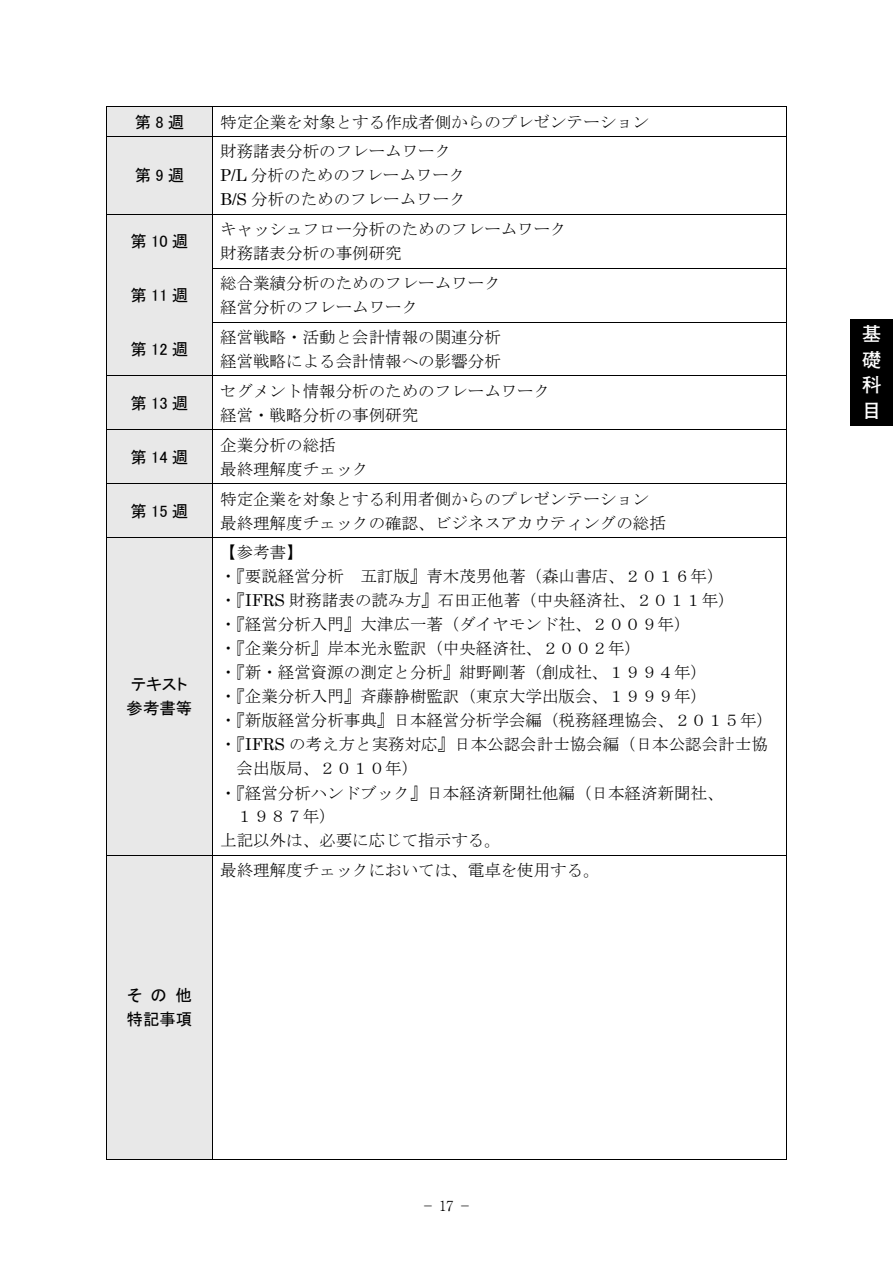
<style>
.page{position:relative;width:893px;height:1263px;background:#fff}
.page>*{position:absolute;margin:0;border:0;box-sizing:border-box;transform-origin:0 0}
.t1{font:700 19.2px/25.5px "Futo Go B101 Pr 6 N";color:#fff;text-align:justify}
.t2{font:16.5px/24px "MS Mincho";color:#000}
.t3{font:16.5px/24px "MS P Gothic";letter-spacing:.255em;color:#000}
.t4{font:16.5px/24px "MS P Gothic";color:#000}
.t5{font:300 13.8px "Ryumin Pr 6 N";color:#000}
.s1{font-family:"Century"}
</style>
<div class="page">
<div style="left:850px;top:319px;width:43px;height:106px;background:#000"></div>
<div style="left:107px;top:107px;width:105px;height:29px;background:#e8e8e8"></div>
<hr style="left:106px;top:106px;width:106px;height:1px;background:#000">
<hr style="left:213px;top:106px;width:573px;height:1px;background:#000">
<div style="left:107px;top:137px;width:105px;height:77px;background:#e8e8e8"></div>
<svg style="left:106px;top:107px;width:1px;height:32px"></svg>
<hr style="left:107px;top:136px;width:105px;height:1px;background:#000">
<svg style="left:212px;top:106px;width:1px;height:33px"></svg>
<hr style="left:213px;top:136px;width:573px;height:1px;background:#000">
<svg style="left:786px;top:106px;width:1px;height:33px"></svg>
<hr style="left:106px;top:139px;width:1px;height:75px;background:#000">
<hr style="left:212px;top:139px;width:1px;height:75px;background:#000">
<hr style="left:786px;top:139px;width:1px;height:75px;background:#000">
<div style="left:107px;top:215px;width:105px;height:53px;background:#e8e8e8"></div>
<hr style="left:107px;top:214px;width:105px;height:1px;background:#000">
<hr style="left:213px;top:214px;width:573px;height:1px;background:#000">
<hr style="left:106px;top:217px;width:1px;height:51px;background:#000">
<hr style="left:212px;top:217px;width:1px;height:51px;background:#000">
<hr style="left:786px;top:217px;width:1px;height:51px;background:#000">
<div style="left:107px;top:269px;width:105px;height:53px;background:#e8e8e8"></div>
<hr style="left:107px;top:268px;width:105px;height:1px;background:#000">
<hr style="left:213px;top:268px;width:573px;height:1px;background:#000">
<hr style="left:106px;top:271px;width:1px;height:51px;background:#000">
<hr style="left:212px;top:271px;width:1px;height:51px;background:#000">
<hr style="left:786px;top:271px;width:1px;height:51px;background:#000">
<div style="left:107px;top:323px;width:105px;height:53px;background:#e8e8e8"></div>
<hr style="left:107px;top:322px;width:105px;height:3px;background:#e8e8e8">
<hr style="left:213px;top:322px;width:573px;height:1px;background:#000">
<hr style="left:106px;top:325px;width:1px;height:51px;background:#000">
<hr style="left:212px;top:325px;width:1px;height:51px;background:#000">
<hr style="left:786px;top:325px;width:1px;height:51px;background:#000">
<div style="left:107px;top:376px;width:105px;height:53px;background:#e8e8e8"></div>
<hr style="left:213px;top:376px;width:573px;height:1px;background:#000">
<hr style="left:106px;top:379px;width:1px;height:50px;background:#000">
<hr style="left:212px;top:379px;width:1px;height:50px;background:#000">
<hr style="left:786px;top:379px;width:1px;height:50px;background:#000">
<div style="left:107px;top:430px;width:105px;height:53px;background:#e8e8e8"></div>
<hr style="left:107px;top:429px;width:105px;height:1px;background:#000">
<hr style="left:213px;top:429px;width:573px;height:1px;background:#000">
<hr style="left:106px;top:433px;width:1px;height:50px;background:#000">
<hr style="left:212px;top:433px;width:1px;height:50px;background:#000">
<hr style="left:786px;top:433px;width:1px;height:50px;background:#000">
<div style="left:107px;top:484px;width:105px;height:53px;background:#e8e8e8"></div>
<hr style="left:107px;top:483px;width:105px;height:1px;background:#000">
<hr style="left:213px;top:483px;width:573px;height:1px;background:#000">
<hr style="left:106px;top:487px;width:1px;height:50px;background:#000">
<hr style="left:212px;top:487px;width:1px;height:50px;background:#000">
<hr style="left:786px;top:487px;width:1px;height:50px;background:#000">
<div style="left:107px;top:538px;width:105px;height:317px;background:#e8e8e8"></div>
<hr style="left:107px;top:537px;width:105px;height:1px;background:#000">
<hr style="left:213px;top:537px;width:573px;height:1px;background:#000">
<hr style="left:106px;top:540px;width:1px;height:315px;background:#000">
<hr style="left:212px;top:540px;width:1px;height:315px;background:#000">
<hr style="left:786px;top:540px;width:1px;height:315px;background:#000">
<div style="left:107px;top:856px;width:105px;height:302px;background:#e8e8e8"></div>
<hr style="left:107px;top:855px;width:105px;height:1px;background:#000">
<hr style="left:213px;top:855px;width:573px;height:1px;background:#000">
<hr style="left:106px;top:858px;width:1px;height:301px;background:#000">
<hr style="left:106px;top:1159px;width:106px;height:1px;background:#000">
<hr style="left:212px;top:858px;width:1px;height:301px;background:#000">
<hr style="left:213px;top:1159px;width:573px;height:1px;background:#000">
<hr style="left:786px;top:858px;width:1px;height:301px;background:#000">
<p class="t3" style="left:135px;top:110px;width:51px">第8週</p>
<p class="t2" style="left:220px;top:110px;width:431px">特定企業を対象とする作成者側からのプレゼンテーション</p>
<p class="t3" style="left:135px;top:163px;width:51px">第9週</p>
<p class="t2" style="left:220px;top:139px;width:247px">財務諸表分析のフレームワーク<br><span class="s1">P/L</span> 分析のためのフレームワーク<br><span class="s1">B/S</span> 分析のためのフレームワーク</p>
<p class="t3" style="left:131px;top:229px;width:59px">第10週</p>
<p class="t2" style="left:220px;top:217px;width:348px">キャッシュフロー分析のためのフレームワーク財務諸表分析の事例研究</p>
<p class="t3" style="left:131px;top:283px;width:59px">第11週</p>
<p class="t2" style="left:220px;top:271px;width:282px">総合業績分析のためのフレームワーク経営分析のフレームワーク</p>
<p class="t3" style="left:131px;top:337px;width:59px">第12週</p>
<p class="t3" style="left:131px;top:391px;width:59px">第13週</p>
<p class="t2" style="left:220px;top:325px;width:282px">経営戦略・活動と会計情報の関連分析経営戦略による会計情報への影響分析</p>
<p class="t2" style="left:220px;top:379px;width:332px">セグメント情報分析のためのフレームワーク経営・戦略分析の事例研究</p>
<p class="t3" style="left:131px;top:445px;width:59px">第14週</p>
<p class="t2" style="left:220px;top:433px;width:150px">企業分析の総括<br>最終理解度チェック</p>
<p class="t3" style="left:131px;top:499px;width:59px">第15週</p>
<p class="t2" style="left:220px;top:487px;width:447px">特定企業を対象とする利用者側からのプレゼンテーション最終理解度チェックの確認、ビジネスアカウティングの総括</p>
<p class="t4" style="left:127px;top:672px;width:67px">テキスト参考書等</p>
<p class="t2" style="left:220px;top:540px;width:84px">【参考書】</p>
<p class="t2" style="left:220px;top:564px;width:505px">・『要説経営分析 五訂版』青木茂男他著（森山書店、２０１６年）</p>
<p class="t2" style="left:220px;top:588px;width:516px">・『<span class="s1">IFRS</span> 財務諸表の読み方』石田正他著（中央経済社、２０１１年）</p>
<p class="t2" style="left:220px;top:612px;width:472px">・『経営分析入門』大津広一著（ダイヤモンド社、２００９年）</p>
<p class="t2" style="left:220px;top:636px;width:422px">・『企業分析』岸本光永監訳（中央経済社、２００２年）</p>
<p class="t2" style="left:220px;top:660px;width:488px">・『新・経営資源の測定と分析』紺野剛著（創成社、１９９４年）</p>
<p class="t2" style="left:220px;top:684px;width:488px">・『企業分析入門』斉藤静樹監訳（東京大学出版会、１９９９年）</p>
<p class="t2" style="left:220px;top:708px;width:554px">・『新版経営分析事典』日本経営分析学会編（税務経理協会、２０１５年）</p>
<p class="t2" style="left:220px;top:732px;width:549px">・『<span class="s1">IFRS</span> の考え方と実務対応』日本公認会計士協会編（日本公認会計士協</p>
<p class="t2" style="left:237px;top:756px;width:183px">会出版局、２０１０年）</p>
<p class="t2" style="left:220px;top:780px;width:505px">・『経営分析ハンドブック』日本経済新聞社他編（日本経済新聞社、</p>
<p class="t2" style="left:237px;top:804px;width:101px">１９８７年）</p>
<p class="t2" style="left:220px;top:828px;width:282px">上記以外は、必要に応じて指示する。</p>
<p class="t2" style="left:220px;top:858px;width:381px">最終理解度チェックにおいては、電卓を使用する。</p>
<p class="t3" style="left:127px;top:983px;width:67px">そ の 他特記事項</p>
<p class="t5" style="left:421px;top:1195px;width:52px">− 17 −</p>
<p class="t1" style="left:862px;top:320px;width:20px">基礎科目</p>
</div>
